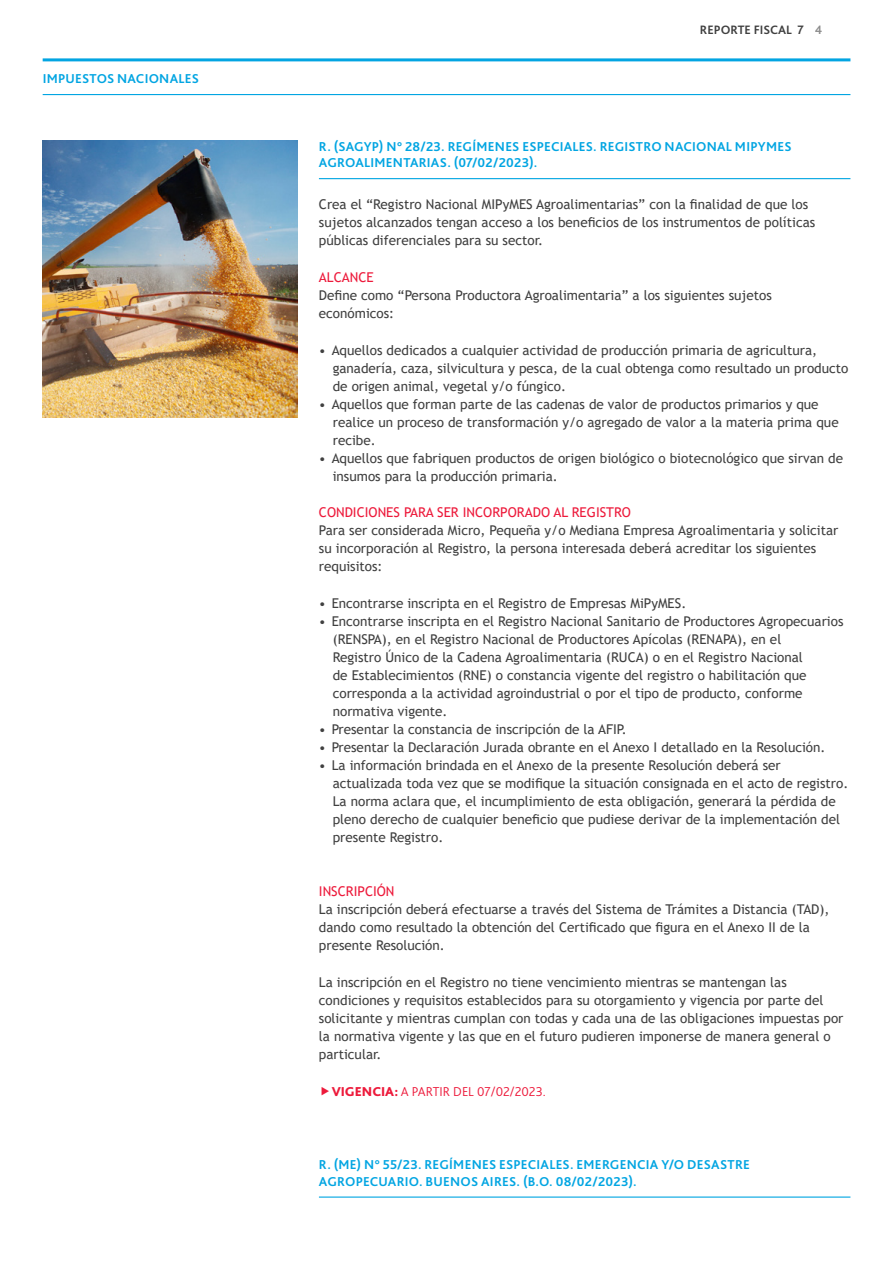
<style>
.page{position:relative;width:893px;height:1263px;background:#fff}
.page>*{position:absolute;margin:0;border:0;box-sizing:border-box;transform-origin:0 0}
.t1{font:13.5px/18px "Trebuchet MS";color:#404040}
.t2{font:700 13.5px/16.5px "Bliss Pro";letter-spacing:.02em;color:#02a5e2}
.t3{font:13.5px "Trebuchet MS";color:#ed1a3b}
.t4{font:300 13.5px "Bliss Pro";color:#ed1a3b}
.t5{font:700 12.75px "Bliss Pro";color:#404040}
.s1{font-weight:800}
</style>
<div class="page">
<img style="left:43px;top:141px;width:254px;height:276px">
<hr style="left:43px;top:58px;width:807px;height:3px;background:#02a5e2">
<hr style="left:43px;top:94px;width:807px;height:1px;background:#02a5e2">
<hr style="left:319px;top:178px;width:531px;height:1px;background:#02a5e2">
<hr style="left:319px;top:1196px;width:531px;height:2px;background:#02a5e2">
<p class="t2" style="left:43px;top:70px;width:158px">IMPUESTOS NACIONALES</p>
<p class="t5" style="left:700px;top:22px;width:124px">REPORTE FISCAL 7 4</p>
<p class="t2" style="left:319px;top:138px;width:474px">R. (SAGYP) N° 28/23. REGÍMENES ESPECIALES. REGISTRO NACIONAL MIPYMES<br>AGROALIMENTARIAS. (07/02/2023).</p>
<p class="t1" style="left:319px;top:195px;width:498px">Crea el “Registro Nacional MIPyMES Agroalimentarias” con la finalidad de que los sujetos alcanzados tengan acceso a los beneficios de los instrumentos de políticas públicas diferenciales para su sector.</p>
<p class="t3" style="left:319px;top:269px;width:56px">ALCANCE</p>
<p class="t1" style="left:319px;top:286px;width:455px">Define como “Persona Productora Agroalimentaria” a los siguientes sujetos económicos:</p>
<p class="t1" style="left:333px;top:341px;width:517px;text-indent:-14px">• Aquellos dedicados a cualquier actividad de producción primaria de agricultura, ganadería, caza, silvicultura y pesca, de la cual obtenga como resultado un producto de origen animal, vegetal y/o fúngico.</p>
<p class="t1" style="left:333px;top:395px;width:507px;text-indent:-14px">• Aquellos que forman parte de las cadenas de valor de productos primarios y que realice un proceso de transformación y/o agregado de valor a la materia prima que recibe.</p>
<p class="t1" style="left:333px;top:449px;width:512px;text-indent:-14px">• Aquellos que fabriquen productos de origen biológico o biotecnológico que sirvan de insumos para la producción primaria.</p>
<p class="t3" style="left:319px;top:504px;width:314px">CONDICIONES PARA SER INCORPORADO AL REGISTRO</p>
<p class="t1" style="left:319px;top:521px;width:521px">Para ser considerada Micro, Pequeña y/o Mediana Empresa Agroalimentaria y solicitar su incorporación al Registro, la persona interesada deberá acreditar los siguientes requisitos:</p>
<p class="t1" style="left:319px;top:594px;width:369px">• Encontrarse inscripta en el Registro de Empresas MiPyMES.</p>
<p class="t1" style="left:333px;top:612px;width:512px;text-indent:-14px">• Encontrarse inscripta en el Registro Nacional Sanitario de Productores Agropecuarios (RENSPA), en el Registro Nacional de Productores Apícolas (RENAPA), en el<br>Registro Único de la Cadena Agroalimentaria (RUCA) o en el Registro Nacional<br>de Establecimientos (RNE) o constancia vigente del registro o habilitación que corresponda a la actividad agroindustrial o por el tipo de producto, conforme normativa vigente.</p>
<p class="t1" style="left:319px;top:720px;width:309px">• Presentar la constancia de inscripción de la AFIP.</p>
<p class="t1" style="left:319px;top:738px;width:508px">• Presentar la Declaración Jurada obrante en el Anexo I detallado en la Resolución.</p>
<p class="t1" style="left:333px;top:756px;width:517px;text-indent:-14px">• La información brindada en el Anexo de la presente Resolución deberá ser actualizada toda vez que se modifique la situación consignada en el acto de registro.<br>La norma aclara que, el incumplimiento de esta obligación, generará la pérdida de pleno derecho de cualquier beneficio que pudiese derivar de la implementación del presente Registro.</p>
<p class="t3" style="left:319px;top:883px;width:77px">INSCRIPCIÓN</p>
<p class="t1" style="left:319px;top:900px;width:512px">La inscripción deberá efectuarse a través del Sistema de Trámites a Distancia (TAD), dando como resultado la obtención del Certificado que figura en el Anexo II de la presente Resolución.</p>
<p class="t1" style="left:319px;top:973px;width:526px">La inscripción en el Registro no tiene vencimiento mientras se mantengan las condiciones y requisitos establecidos para su otorgamiento y vigencia por parte del solicitante y mientras cumplan con todas y cada una de las obligaciones impuestas por la normativa vigente y las que en el futuro pudieren imponerse de manera general o particular.</p>
<p class="t4" style="left:332px;top:1083px;width:216px"><span class="s1">VIGENCIA:</span> A PARTIR DEL 07/02/2023.</p>
<p class="t2" style="left:319px;top:1156px;width:432px">R. (ME) N° 55/23. REGÍMENES ESPECIALES. EMERGENCIA Y/O DESASTRE<br>AGROPECUARIO. BUENOS AIRES. (B.O. 08/02/2023).</p>
</div>
